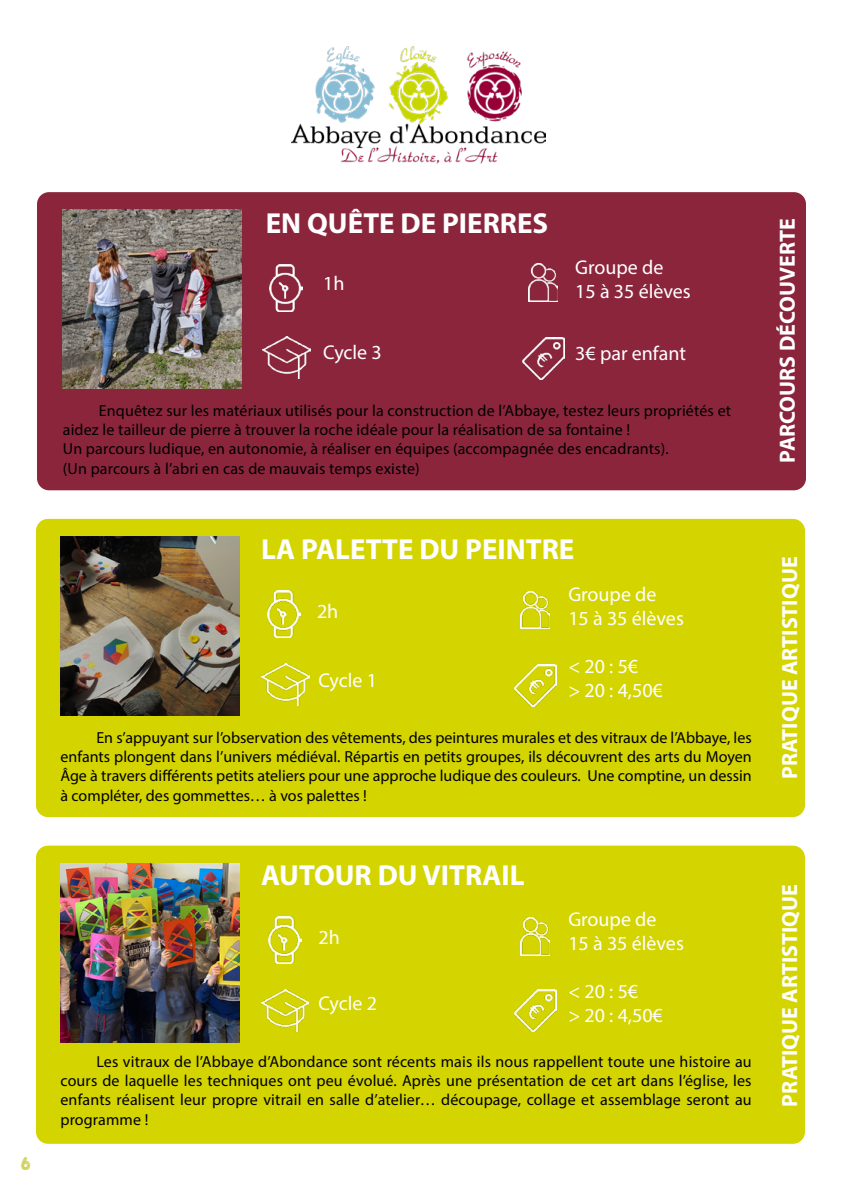
<style>
.page{position:relative;width:842px;height:1191px;background:#fff}
.page>*{position:absolute;margin:0;border:0;box-sizing:border-box;transform-origin:0 0}
.t1{font:700 29px "Myriad Pro";color:#fff}
.t2{font:700 22px "Myriad Pro";color:#fff}
.t3{font:20px/24px "Myriad Pro";color:#fff}
.t4{font:20px "BEACHWORKS Regular";color:#cfd35c}
.t5{font:16px/19.2px "Myriad Pro";letter-spacing:.01em;color:#000;text-align:justify}
</style>
<div class="page">
<img style="left:292px;top:46px;width:253px;height:118px">
<div style="left:37px;top:192px;width:769px;height:298px;background:#8b253c;border-radius:12px"></div>
<img style="left:269px;top:264px;width:33px;height:47px">
<img style="left:528px;top:264px;width:30px;height:37px">
<img style="left:263px;top:336px;width:47px;height:42px">
<img style="left:522px;top:337px;width:42px;height:42px">
<div style="left:36px;top:519px;width:769px;height:298px;background:#d3d400;border-radius:12px"></div>
<img style="left:268px;top:591px;width:33px;height:47px">
<img style="left:521px;top:591px;width:29px;height:37px">
<img style="left:261px;top:663px;width:48px;height:42px">
<img style="left:515px;top:665px;width:42px;height:41px">
<img style="left:60px;top:537px;width:179px;height:178px">
<img style="left:63px;top:210px;width:178px;height:178px">
<div style="left:36px;top:845px;width:769px;height:298px;background:#d3d400;border-radius:12px"></div>
<img style="left:268px;top:916px;width:33px;height:47px">
<img style="left:520px;top:917px;width:29px;height:38px">
<img style="left:261px;top:989px;width:48px;height:42px">
<img style="left:515px;top:989px;width:42px;height:42px">
<img style="left:60px;top:863px;width:179px;height:179px">
<p class="t4" style="left:21px;top:1151px;width:11px">6</p>
<h1 class="t1" style="left:266px;top:204px;width:284px">EN QUÊTE DE PIERRES</h1>
<h2 class="t2" style="left:773px;top:463px;width:246px;rotate:-90deg">PARCOURS DÉCOUVERTE</h2>
<p class="t3" style="left:575px;top:255px;width:117px">Groupe de<br>15 à 35 élèves</p>
<p class="t3" style="left:323px;top:271px;width:23px">1h</p>
<p class="t3" style="left:323px;top:340px;width:60px">Cycle 3</p>
<p class="t3" style="left:575px;top:341px;width:112px">3€ par enfant</p>
<p class="t5" style="left:63px;top:401px;width:670px;text-align:left;text-indent:36px">Enquêtez sur les matériaux utilisés pour la construction de l’Abbaye, testez leurs propriétés et aidez le tailleur de pierre à trouver la roche idéale pour la réalisation de sa fontaine !<br>Un parcours ludique, en autonomie, à réaliser en équipes (accompagnée des encadrants).<br>(Un parcours à l’abri en cas de mauvais temps existe)</p>
<h1 class="t1" style="left:261px;top:530px;width:315px">LA PALETTE DU PEINTRE</h1>
<p class="t3" style="left:317px;top:599px;width:23px">2h</p>
<p class="t3" style="left:318px;top:667px;width:60px">Cycle 1</p>
<p class="t3" style="left:568px;top:582px;width:117px">Groupe de<br>15 à 35 élèves</p>
<p class="t3" style="left:568px;top:654px;width:96px">&lt; 20 : 5€<br>&gt; 20 : 4,50€</p>
<p class="t5" style="left:60px;top:728px;width:693px;text-indent:36px">En s’appuyant sur l’observation des vêtements, des peintures murales et des vitraux de l’Abbaye, les enfants plongent dans l’univers médiéval. Répartis en petits groupes, ils découvrent des arts du Moyen Âge à travers différents petits ateliers pour une approche ludique des couleurs. Une comptine, un dessin à compléter, des gommettes… à vos palettes !</p>
<h1 class="t1" style="left:261px;top:856px;width:265px">AUTOUR DU VITRAIL</h1>
<p class="t3" style="left:318px;top:924px;width:23px">2h</p>
<p class="t3" style="left:568px;top:906px;width:117px">Groupe de<br>15 à 35 élèves</p>
<p class="t3" style="left:318px;top:991px;width:60px">Cycle 2</p>
<p class="t3" style="left:568px;top:979px;width:96px">&lt; 20 : 5€<br>&gt; 20 : 4,50€</p>
<p class="t5" style="left:60px;top:1051px;width:693px;text-indent:36px">Les vitraux de l’Abbaye d’Abondance sont récents mais ils nous rappellent toute une histoire au cours de laquelle les techniques ont peu évolué. Après une présentation de cet art dans l’église, les enfants réalisent leur propre vitrail en salle d’atelier… découpage, collage et assemblage seront au programme !</p>
<h2 class="t2" style="left:775px;top:779px;width:224px;rotate:-90deg">PRATIQUE ARTISTIQUE</h2>
<h2 class="t2" style="left:775px;top:1106px;width:224px;rotate:-90deg">PRATIQUE ARTISTIQUE</h2>
</div>
